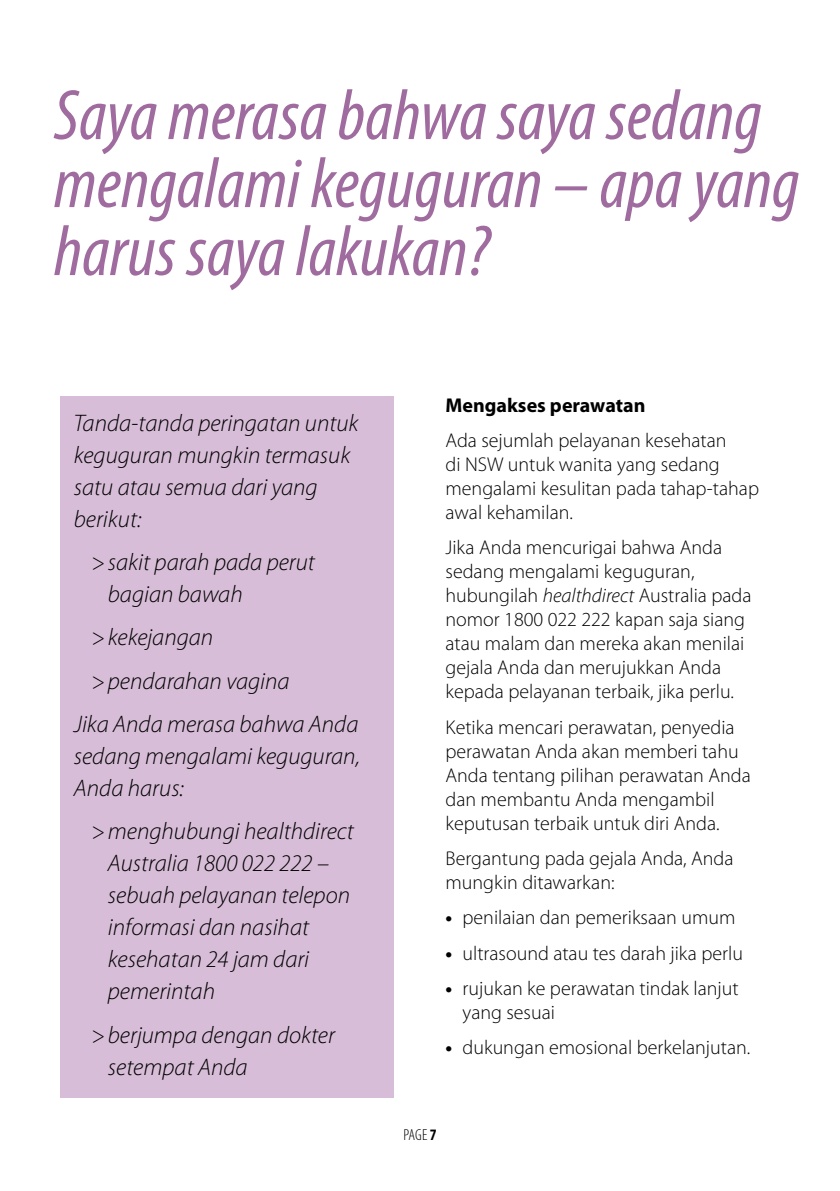
<style>
.page{position:relative;width:840px;height:1191px;background:#fff}
.page>*{position:absolute;margin:0;border:0;box-sizing:border-box;transform-origin:0 0}
.t1{font:italic condensed 72px/68px "Myriad Pro";color:#a06b9f}
.t2{font:italic 300 24px/32px "Myriad Pro";color:#000}
.t3{font:300 20px/24px "Myriad Pro";color:#000}
.t4{font:700 20px "Myriad Pro";color:#000}
.t5{font:300 condensed 16px "Myriad Pro";color:#000}
.s1{font-style:italic}
.s2{font-weight:700}
</style>
<div class="page">
<div style="left:60px;top:396px;width:333px;height:702px;background:#d7bdd7"></div>
<h1 class="t1" style="left:54px;top:80px;width:746px">Saya merasa bahwa saya sedang mengalami keguguran – apa yang harus saya lakukan?</h1>
<p class="t2" style="left:74px;top:406px;width:286px">Tanda-tanda peringatan untuk keguguran mungkin termasuk satu atau semua dari yang berikut:</p>
<p class="t2" style="left:108px;top:546px;width:208px;text-indent:-17px">&gt;sakit parah pada perut bagian bawah</p>
<p class="t2" style="left:91px;top:621px;width:124px">&gt;kekejangan</p>
<p class="t2" style="left:91px;top:664px;width:200px">&gt;pendarahan vagina</p>
<p class="t2" style="left:74px;top:708px;width:286px">Jika Anda merasa bahwa Anda</p>
<p class="t2" style="left:74px;top:740px;width:287px">sedang mengalami keguguran,<br>Anda harus:</p>
<p class="t2" style="left:108px;top:815px;width:247px;text-indent:-17px">&gt;menghubungi healthdirect<br>Australia 1800 022 222 – sebuah pelayanan telepon informasi dan nasihat kesehatan 24 jam dari pemerintah</p>
<p class="t2" style="left:108px;top:1018px;width:228px;text-indent:-17px">&gt;berjumpa dengan dokter setempat Anda</p>
<p class="t4" style="left:445px;top:392px;width:201px">Mengakses perawatan</p>
<p class="t3" style="left:445px;top:428px;width:315px">Ada sejumlah pelayanan kesehatan<br>di NSW untuk wanita yang sedang mengalami kesulitan pada tahap-tahap awal kehamilan.</p>
<p class="t3" style="left:445px;top:535px;width:307px">Jika Anda mencurigai bahwa Anda sedang mengalami keguguran, hubungilah <span class="s1">healthdirect</span> Australia pada nomor 1800 022 222 kapan saja siang atau malam dan mereka akan menilai gejala Anda dan merujukkan Anda kepada pelayanan terbaik, jika perlu.</p>
<p class="t3" style="left:445px;top:715px;width:306px">Ketika mencari perawatan, penyedia perawatan Anda akan memberi tahu Anda tentang pilihan perawatan Anda dan membantu Anda mengambil keputusan terbaik untuk diri Anda.</p>
<p class="t3" style="left:445px;top:846px;width:289px">Bergantung pada gejala Anda, Anda mungkin ditawarkan:</p>
<p class="t3" style="left:445px;top:905px;width:291px"><span class="s2">•</span> penilaian dan pemeriksaan umum</p>
<p class="t3" style="left:445px;top:941px;width:299px"><span class="s2">•</span> ultrasound atau tes darah jika perlu</p>
<p class="t3" style="left:462px;top:976px;width:277px;text-indent:-17px"><span class="s2">•</span> rujukan ke perawatan tindak lanjut yang sesuai</p>
<p class="t3" style="left:445px;top:1035px;width:306px"><span class="s2">•</span> dukungan emosional berkelanjutan.</p>
<p class="t5" style="left:403px;top:1125px;width:35px">page <span class="s2">7</span></p>
</div>
